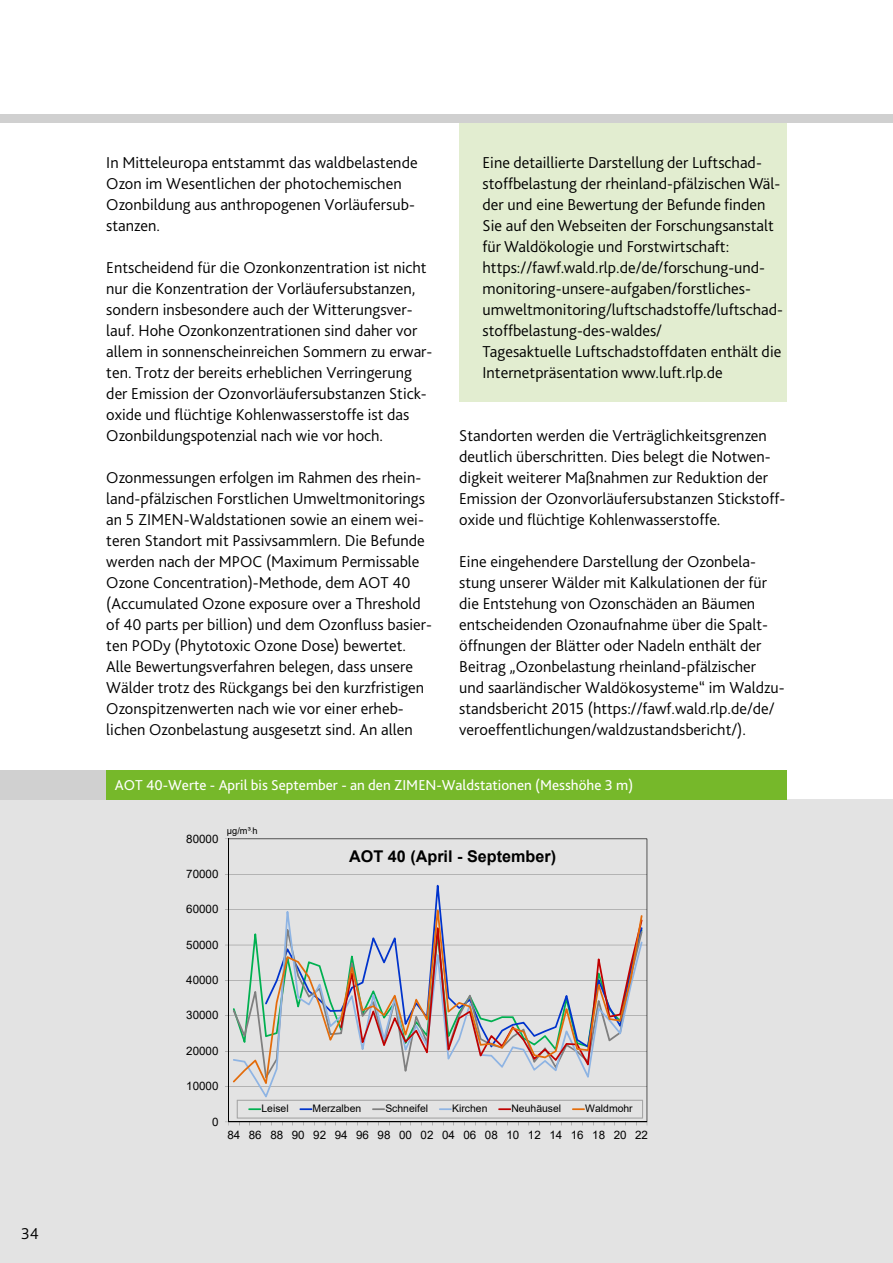
<style>
.page{position:relative;width:893px;height:1263px;background:#fff}
.page>*{position:absolute;margin:0;border:0;box-sizing:border-box;transform-origin:0 0}
.t1{font:300 16.5px/21px "Bliss 2";color:#000}
.t2{font:700 16.2px "Arial";color:#000}
.t3{font:15px "Bliss 2";color:#fff}
.t4{font:11.55px "Arial";color:#000}
.t5{font:10.35px "Arial";color:#000}
.t6{font:9.3px "Arial";color:#000}
</style>
<div class="page">
<div style="left:459px;top:122px;width:328px;height:280px;background:#e2edd0"></div>
<div style="left:0;top:799px;width:893px;height:464px;background:#e3e3e3"></div>
<div style="left:0;top:770px;width:293px;height:29px;background:#d0d0d0"></div>
<div style="left:106px;top:770px;width:681px;height:30px;background:#76b82a"></div>
<svg style="left:228px;top:838px;width:419px;height:284px"></svg>
<hr style="left:228px;top:839px;width:1px;height:283px;background:#000">
<hr style="left:228px;top:1122px;width:419px;height:1px;background:#000">
<svg style="left:265px;top:885px;width:377px;height:25px"></svg>
<svg style="left:233px;top:1084px;width:409px;height:13px"></svg>
<svg style="left:233px;top:910px;width:409px;height:174px"></svg>
<svg style="left:237px;top:1100px;width:411px;height:25px"></svg>
<div style="left:0;top:114px;width:893px;height:9px;background:#d0d0d0"></div>
<p class="t1" style="left:21px;top:1223px;width:19px">34</p>
<p class="t1" style="left:106px;top:152px;width:313px">In Mitteleuropa entstammt das waldbelastende Ozon im Wesentlichen der photochemischen Ozonbildung aus anthropogenen Vorläufersub&shy;stanzen.</p>
<p class="t1" style="left:106px;top:257px;width:328px">Entscheidend für die Ozonkonzentration ist nicht nur die Konzentration der Vorläufersubstanzen, sondern insbesondere auch der Witterungsver&shy;lauf. Hohe Ozonkonzentrationen sind daher vor allem in sonnenscheinreichen Sommern zu erwar&shy;ten. Trotz der bereits erheblichen Verringerung der Emission der Ozonvorläufersubstanzen Stick&shy;oxide und flüchtige Kohlenwasserstoffe ist das Ozonbildungspotenzial nach wie vor hoch.</p>
<p class="t1" style="left:106px;top:467px;width:327px">Ozonmessungen erfolgen im Rahmen des rhein&shy;land-pfälzischen Forstlichen Umweltmonitorings an 5 ZIMEN-Waldstationen sowie an einem wei&shy;teren Standort mit Passivsammlern. Die Befunde werden nach der MPOC (Maximum Permissable Ozone Concentration)-Methode, dem AOT 40 (Accumulated Ozone exposure over a Threshold of 40 parts per billion) und dem Ozonfluss basier&shy;ten PODy (Phytotoxic Ozone Dose) bewertet.<br>Alle Bewertungsverfahren belegen, dass unsere Wälder trotz des Rückgangs bei den kurzfristigen Ozonspitzenwerten nach wie vor einer erheb&shy;lichen Ozonbelastung ausgesetzt sind. An allen</p>
<p class="t1" style="left:483px;top:152px;width:300px">Eine detaillierte Darstellung der Luftschad&shy;stoffbelastung der rheinland-pfälzischen Wäl&shy;der und eine Bewertung der Befunde finden Sie auf den Webseiten der Forschungsanstalt für Waldökologie und Forstwirtschaft: https://fawf.wald.rlp.de/de/forschung-und&shy;monitoring-unsere-aufgaben/forstliches&shy;umweltmonitoring/luftschadstoffe/luftschad&shy;stoffbelastung-des-waldes/<br>Tagesaktuelle Luftschadstoffdaten enthält die Internetpräsentation www.luft.rlp.de</p>
<p class="t1" style="left:459px;top:425px;width:327px">Standorten werden die Verträglichkeitsgrenzen deutlich überschritten. Dies belegt die Notwen&shy;digkeit weiterer Maßnahmen zur Reduktion der Emission der Ozonvorläufersubstanzen Stickstoff&shy;oxide und flüchtige Kohlenwasserstoffe.</p>
<p class="t1" style="left:459px;top:551px;width:327px">Eine eingehendere Darstellung der Ozonbela&shy;stung unserer Wälder mit Kalkulationen der für die Entstehung von Ozonschäden an Bäumen entscheidenden Ozonaufnahme über die Spalt&shy;öffnungen der Blätter oder Nadeln enthält der Beitrag „Ozonbelastung rheinland-pfälzischer und saarländischer Waldökosysteme“ im Waldzu&shy;standsbericht 2015 (https://fawf.wald.rlp.de/de/ veroeffentlichungen/waldzustandsbericht/).</p>
<p class="t3" style="left:115px;top:775px;width:520px">AOT 40-Werte - April bis September - an den ZIMEN-Waldstationen (Messhöhe 3 m)</p>
<p class="t4" style="left:186px;top:830px;width:34px">80000</p>
<p class="t6" style="left:227px;top:825px;width:32px">µg/m³<sup>.</sup>h</p>
<p class="t4" style="left:186px;top:866px;width:34px">70000</p>
<p class="t4" style="left:186px;top:901px;width:34px">60000</p>
<p class="t4" style="left:186px;top:937px;width:34px">50000</p>
<p class="t4" style="left:186px;top:972px;width:34px">40000</p>
<p class="t4" style="left:186px;top:1007px;width:34px">30000</p>
<p class="t4" style="left:186px;top:1043px;width:34px">20000</p>
<p class="t2" style="left:349px;top:845px;width:208px">AOT 40 (April - September)</p>
<p class="t4" style="left:186px;top:1078px;width:34px">10000</p>
<p class="t4" style="left:212px;top:1113px;width:8px">0</p>
<p class="t5" style="left:261px;top:1102px;width:29px">Leisel</p>
<p class="t5" style="left:313px;top:1102px;width:50px">Merzalben</p>
<p class="t5" style="left:385px;top:1102px;width:44px">Schneifel</p>
<p class="t5" style="left:452px;top:1102px;width:37px">Kirchen</p>
<p class="t5" style="left:511px;top:1102px;width:51px">Neuhäusel</p>
<p class="t5" style="left:585px;top:1102px;width:49px">Waldmohr</p>
<p class="t4" style="left:227px;top:1127px;width:422px">84 86 88 90 92 94 96 98 00 02 04 06 08 10 12 14 16 18 20 22</p>
</div>
